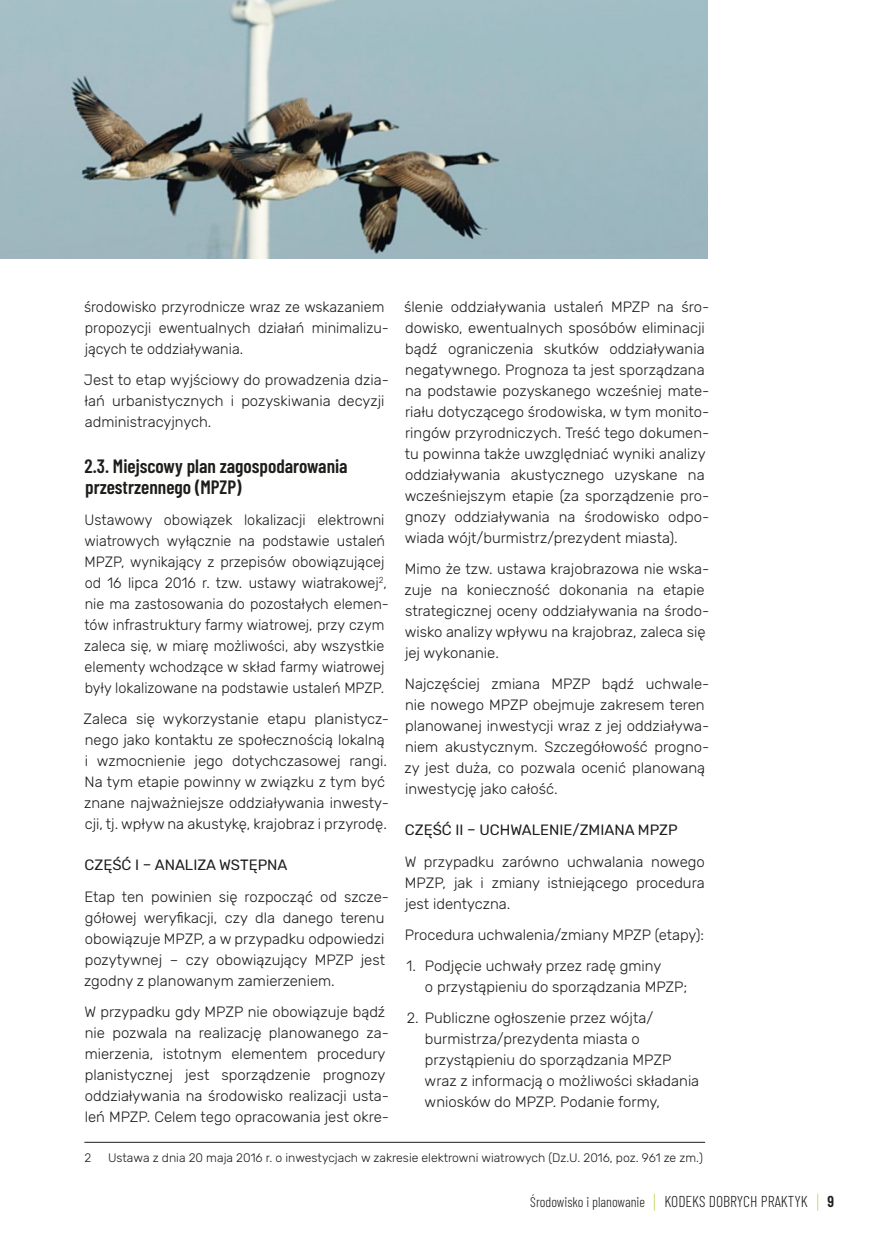
<style>
.page{position:relative;width:874px;height:1241px;background:#fff}
.page>*{position:absolute;margin:0;border:0;box-sizing:border-box;transform-origin:0 0}
.t1{font:600 19.25px/21px "Barlow Condensed";color:#1d1d1b}
.t2{font:300 14.88px/21px "Rubik";color:#1d1d1b}
.t3{font:14.88px "Rubik";color:#1d1d1b}
.t4{font:300 14px "Barlow Condensed";color:#1d1d1b}
.t5{font:300 12.25px "Rubik";color:#1d1d1b}
.s1{font-weight:600;font-size:20.47px;color:#a2c617}
.s2{font-size:15.75px}
.s3{font-weight:600;font-size:15.75px}
</style>
<div class="page">
<hr style="left:84px;top:1141px;width:620px;height:1px;background:#1d1d1b">
<img style="left:0;top:0;width:707px;height:258px">
<p class="t2" style="left:84px;top:296px;width:306px">środowisko przyrodnicze wraz ze wskazaniem propozycji ewentualnych działań minimalizu&shy;jących te oddziaływania.</p>
<p class="t2" style="left:84px;top:370px;width:306px">Jest to etap wyjściowy do prowadzenia dzia&shy;łań urbanistycznych i pozyskiwania decyzji administracyjnych.</p>
<p class="t1" style="left:84px;top:454px;width:264px">2.3. Miejscowy plan zagospodarowania przestrzennego (MPZP)</p>
<p class="t2" style="left:84px;top:509px;width:306px">Ustawowy obowiązek lokalizacji elektrowni wiatrowych wyłącznie na podstawie ustaleń MPZP, wynikający z przepisów obowiązującej od 16 lipca 2016 r. tzw. ustawy wiatrakowej<sup>2</sup>, nie ma zastosowania do pozostałych elemen&shy;tów infrastruktury farmy wiatrowej, przy czym zaleca się, w miarę możliwości, aby wszystkie elementy wchodzące w skład farmy wiatrowej były lokalizowane na podstawie ustaleń MPZP.</p>
<p class="t2" style="left:83px;top:708px;width:307px">Zaleca się wykorzystanie etapu planistycz&shy;nego jako kontaktu ze społecznością lokalną i wzmocnienie jego dotychczasowej rangi.<br>Na tym etapie powinny w związku z tym być znane najważniejsze oddziaływania inwesty&shy;cji, tj. wpływ na akustykę, krajobraz i przyrodę.</p>
<p class="t3" style="left:84px;top:856px;width:204px">CZĘŚĆ I – ANALIZA WSTĘPNA</p>
<p class="t2" style="left:84px;top:886px;width:306px">Etap ten powinien się rozpocząć od szcze&shy;gółowej weryfikacji, czy dla danego terenu obowiązuje MPZP, a w przypadku odpowiedzi pozytywnej – czy obowiązujący MPZP jest zgodny z planowanym zamierzeniem.</p>
<p class="t2" style="left:84px;top:1001px;width:306px">W przypadku gdy MPZP nie obowiązuje bądź nie pozwala na realizację planowanego za&shy;mierzenia, istotnym elementem procedury planistycznej jest sporządzenie prognozy oddziaływania na środowisko realizacji usta&shy;leń MPZP. Celem tego opracowania jest okre-</p>
<p class="t5" style="left:84px;top:1150px;width:8px">2</p>
<p class="t5" style="left:108px;top:1150px;width:596px">Ustawa z dnia 20 maja 2016 r. o inwestycjach w zakresie elektrowni wiatrowych (Dz.U. 2016, poz. 961 ze zm.)</p>
<p class="t2" style="left:404px;top:296px;width:306px">ślenie oddziaływania ustaleń MPZP na śro&shy;dowisko, ewentualnych sposóbów eliminacji bądź ograniczenia skutków oddziaływania negatywnego. Prognoza ta jest sporządzana na podstawie pozyskanego wcześniej mate&shy;riału dotyczącego środowiska, w tym monito&shy;ringów przyrodniczych. Treść tego dokumen&shy;tu powinna także uwzględniać wyniki analizy oddziaływania akustycznego uzyskane na wcześniejszym etapie (za sporządzenie pro&shy;gnozy oddziaływania na środowisko odpo&shy;wiada wójt/burmistrz/prezydent miasta).</p>
<p class="t2" style="left:404px;top:558px;width:306px">Mimo że tzw. ustawa krajobrazowa nie wska&shy;zuje na konieczność dokonania na etapie strategicznej oceny oddziaływania na środo&shy;wisko analizy wpływu na krajobraz, zaleca się jej wykonanie.</p>
<p class="t2" style="left:404px;top:673px;width:306px">Najczęściej zmiana MPZP bądź uchwale&shy;nie nowego MPZP obejmuje zakresem teren planowanej inwestycji wraz z jej oddziaływa&shy;niem akustycznym. Szczegółowość progno&shy;zy jest duża, co pozwala ocenić planowaną inwestycję jako całość.</p>
<p class="t3" style="left:404px;top:821px;width:274px">CZĘŚĆ II – UCHWALENIE/ZMIANA MPZP</p>
<p class="t2" style="left:404px;top:851px;width:301px;text-align:justify">W przypadku zarówno uchwalania nowego MPZP, jak i zmiany istniejącego procedura jest identyczna.</p>
<p class="t2" style="left:404px;top:924px;width:300px">Procedura uchwalenia/zmiany MPZP (etapy):</p>
<p class="t2" style="left:425px;top:955px;width:264px;text-indent:-18px">1. Podjęcie uchwały przez radę gminy<br>o przystąpieniu do sporządzania MPZP;</p>
<p class="t2" style="left:424px;top:1007px;width:276px;text-indent:-18px">2. Publiczne ogłoszenie przez wójta/ burmistrza/prezydenta miasta o przystąpieniu do sporządzania MPZP wraz z informacją o możliwości składania wniosków do MPZP. Podanie formy,</p>
<p class="t4" style="left:530px;top:1191px;width:305px">Środowisko i planowanie <span class="s1">|</span> <span class="s2">KODEKS DOBRYCH PRAKTYK</span> <span class="s1">|</span> <span class="s3">9</span></p>
</div>
